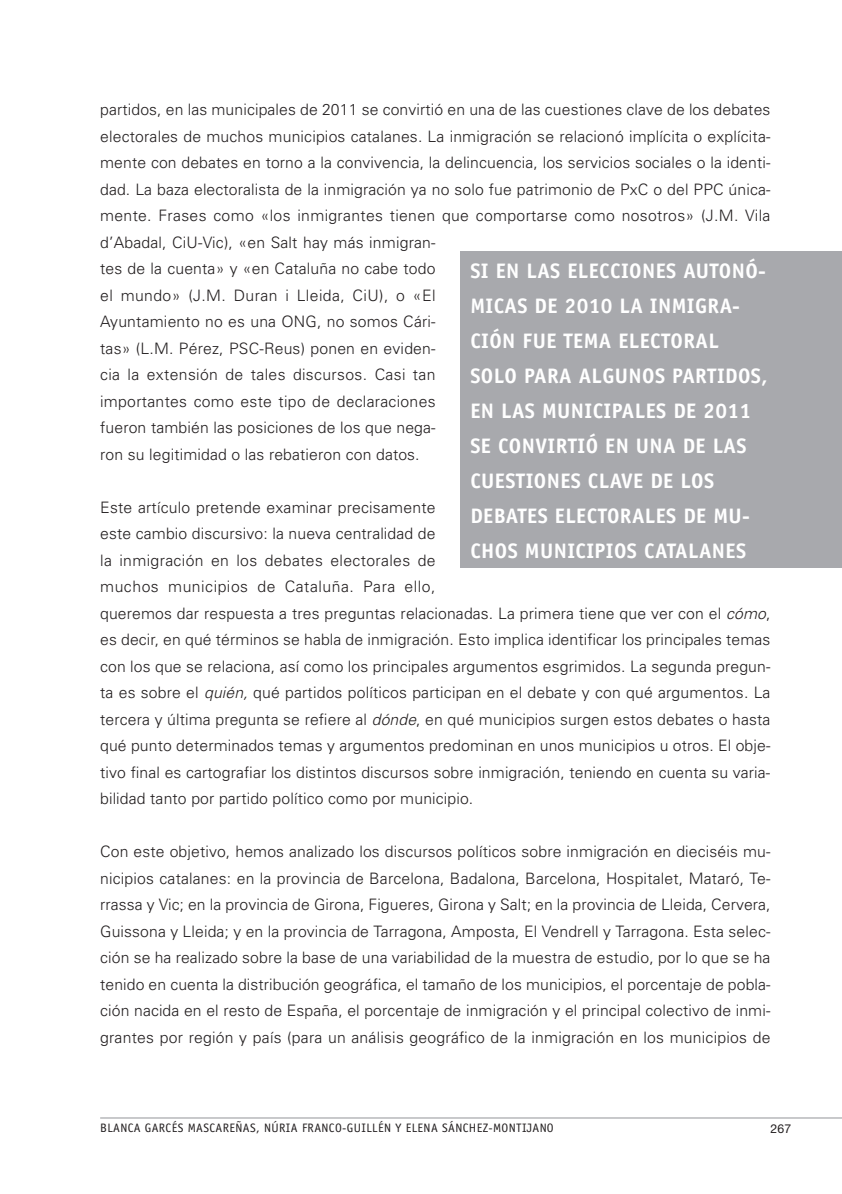
<style>
.page{position:relative;width:842px;height:1194px;background:#fff}
.page>*{position:absolute;margin:0;border:0;box-sizing:border-box;transform-origin:0 0}
.t1{font:700 21px/35px "Officina Sans";letter-spacing:.02em;color:#fff}
.t2{font:300 15.75px/26.4px "Univers";letter-spacing:.01em;color:#231f20}
.t3{font:12.25px "Officina Sans";letter-spacing:.03em;color:#231f20}
.t4{font:12.25px "Helvetica Neue";color:#231f20}
.s1{font-style:italic}
</style>
<div class="page">
<hr style="left:100px;top:1117px;width:741px;height:1px;background:#939598">
<div style="left:460px;top:251px;width:381px;height:316px;background:#a8a9ad"></div>
<p class="t2" style="left:100px;top:98px;width:671px">partidos, en las municipales de 2011 se convirtió en una de las cuestiones clave de los debates electorales de muchos municipios catalanes. La inmigración se relacionó implícita o explícita&shy;mente con debates en torno a la convivencia, la delincuencia, los servicios sociales o la identi&shy;dad. La baza electoralista de la inmigración ya no solo fue patrimonio de PxC o del PPC única&shy;mente. Frases como «los inmigrantes tienen que comportarse como nosotros» (J.M. Vila d’Abadal, CiU-Vic), «en Salt hay más inmigran-<br>tes de la cuenta» y «en Cataluña no cabe todo<br>el mundo» (J.M. Duran i Lleida, CiU), o «El<br>Ayuntamiento no es una ONG, no somos Cári-<br>tas» (L.M. Pérez, PSC-Reus) ponen en eviden-<br>cia la extensión de tales discursos. Casi tan<br>importantes como este tipo de declaraciones<br>fueron también las posiciones de los que nega-<br>ron su legitimidad o las rebatieron con datos.</p>
<p class="t2" style="left:100px;top:495px;width:671px">Este artículo pretende examinar precisamente<br>este cambio discursivo: la nueva centralidad de<br>la inmigración en los debates electorales de<br>muchos municipios de Cataluña. Para ello,<br>queremos dar respuesta a tres preguntas relacionadas. La primera tiene que ver con el <span class="s1">cómo</span>, es decir, en qué términos se habla de inmigración. Esto implica identificar los principales temas con los que se relaciona, así como los principales argumentos esgrimidos. La segunda pregun&shy;ta es sobre el <span class="s1">quién,</span> qué partidos políticos participan en el debate y con qué argumentos. La tercera y última pregunta se refiere al <span class="s1">dónde</span>, en qué municipios surgen estos debates o hasta qué punto determinados temas y argumentos predominan en unos municipios u otros. El obje&shy;tivo final es cartografiar los distintos discursos sobre inmigración, teniendo en cuenta su varia&shy;bilidad tanto por partido político como por municipio.</p>
<p class="t2" style="left:100px;top:839px;width:671px;text-align:justify">Con este objetivo, hemos analizado los discursos políticos sobre inmigración en dieciséis mu&shy;nicipios catalanes: en la provincia de Barcelona, Badalona, Barcelona, Hospitalet, Mataró, Te&shy;rrassa y Vic; en la provincia de Girona, Figueres, Girona y Salt; en la provincia de Lleida, Cervera, Guissona y Lleida; y en la provincia de Tarragona, Amposta, El Vendrell y Tarragona. Esta selec&shy;ción se ha realizado sobre la base de una variabilidad de la muestra de estudio, por lo que se ha tenido en cuenta la distribución geográfica, el tamaño de los municipios, el porcentaje de pobla&shy;ción nacida en el resto de España, el porcentaje de inmigración y el principal colectivo de inmi&shy;grantes por región y país (para un análisis geográfico de la inmigración en los municipios de</p>
<p class="t1" style="left:470px;top:255px;width:299px">SI EN LAS ELECCIONES AUTONÓ-<br>MICAS DE 2010 LA INMIGRA-<br>CIÓN FUE TEMA ELECTORAL<br>SOLO PARA ALGUNOS PARTIDOS,<br>EN LAS MUNICIPALES DE 2011<br>SE CONVIRTIÓ EN UNA DE LAS<br>CUESTIONES CLAVE DE LOS<br>DEBATES ELECTORALES DE MU-<br>CHOS MUNICIPIOS CATALANES</p>
<p class="t3" style="left:100px;top:1123px;width:455px">BLANCA GARCÉS MASCAREÑAS, NÚRIA FRANCO-GUILLÉN Y ELENA SÁNCHEZ-MONTIJANO</p>
<p class="t4" style="left:770px;top:1123px;width:22px">267</p>
</div>
